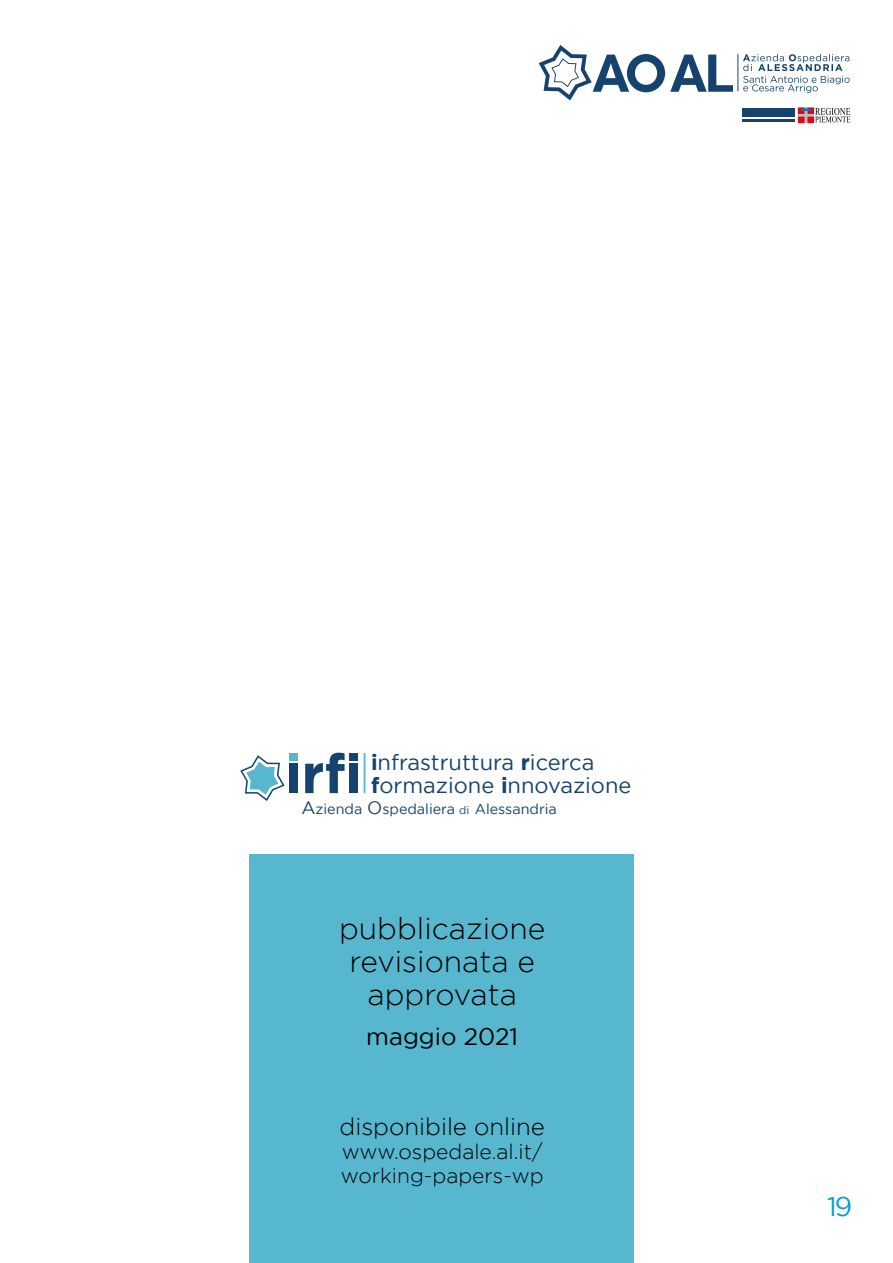
<style>
.page{position:relative;width:893px;height:1263px;background:#fff}
.page>*{position:absolute;margin:0;border:0;box-sizing:border-box;transform-origin:0 0}
.t1{font:300 30px/33px "Gotham";color:#000;text-align:center}
.t2{font:27px "Gotham";color:#009fd6}
.t3{font:300 24px "Gotham";color:#000}
.t4{font:24px "Gotham";color:#000}
.t5{font:21.9px/23.7px "Gotham";color:#15436d}
.t6{font:300 21px/24px "Gotham";color:#000}
.t7{font:14.25px "Gotham";color:#15436d}
.s1{font-weight:700}
.s2{font-size:17.85px}
.s3{font-size:10.95px}
</style>
<div class="page">
<svg style="left:539px;top:45px;width:194px;height:55px"></svg>
<hr style="left:738px;top:54px;width:1px;height:37px;background:#15436d">
<svg style="left:743px;top:54px;width:107px;height:39px"></svg>
<div style="left:798px;top:107px;width:16px;height:16px;border:1px solid #bcbcbc"></div>
<svg style="left:799px;top:108px;width:51px;height:14px"></svg>
<div style="left:742px;top:109px;width:53px;height:8px;background:#15436d"></div>
<hr style="left:742px;top:119px;width:53px;height:3px;background:#15436d">
<div style="left:249px;top:854px;width:385px;height:409px;background:#57b7cf"></div>
<div style="left:289px;top:753px;width:9px;height:7px;background:#57b7cf"></div>
<div style="left:289px;top:764px;width:8px;height:29px;background:#15436d"></div>
<div style="left:349px;top:753px;width:9px;height:7px;background:#15436d"></div>
<svg style="left:305px;top:753px;width:40px;height:40px"></svg>
<div style="left:349px;top:764px;width:9px;height:29px;background:#15436d"></div>
<hr style="left:364px;top:753px;width:1px;height:40px;background:#57b7cf">
<svg style="left:240px;top:755px;width:45px;height:46px"></svg>
<p class="t5" style="left:371px;top:750px;width:262px"><span class="s1">i</span>nfrastruttura <span class="s1">r</span>icerca <span class="s1">f</span>ormazione <span class="s1">i</span>nnovazione</p>
<p class="t7" style="left:301px;top:801px;width:257px"><span class="s2">A</span>zienda <span class="s2">O</span>spedaliera <span class="s3">di</span> Alessandria</p>
<h1 class="t1" style="left:339px;top:911px;width:208px">pubblicazione revisionata e approvata</h1>
<p class="t4" style="left:366px;top:1023px;width:153px">maggio 2021</p>
<p class="t3" style="left:340px;top:1114px;width:207px">disponibile online</p>
<p class="t6" style="left:341px;top:1139px;width:204px">www.ospedale.al.it/ working-papers-wp</p>
<p class="t2" style="left:827px;top:1191px;width:27px">19</p>
</div>
